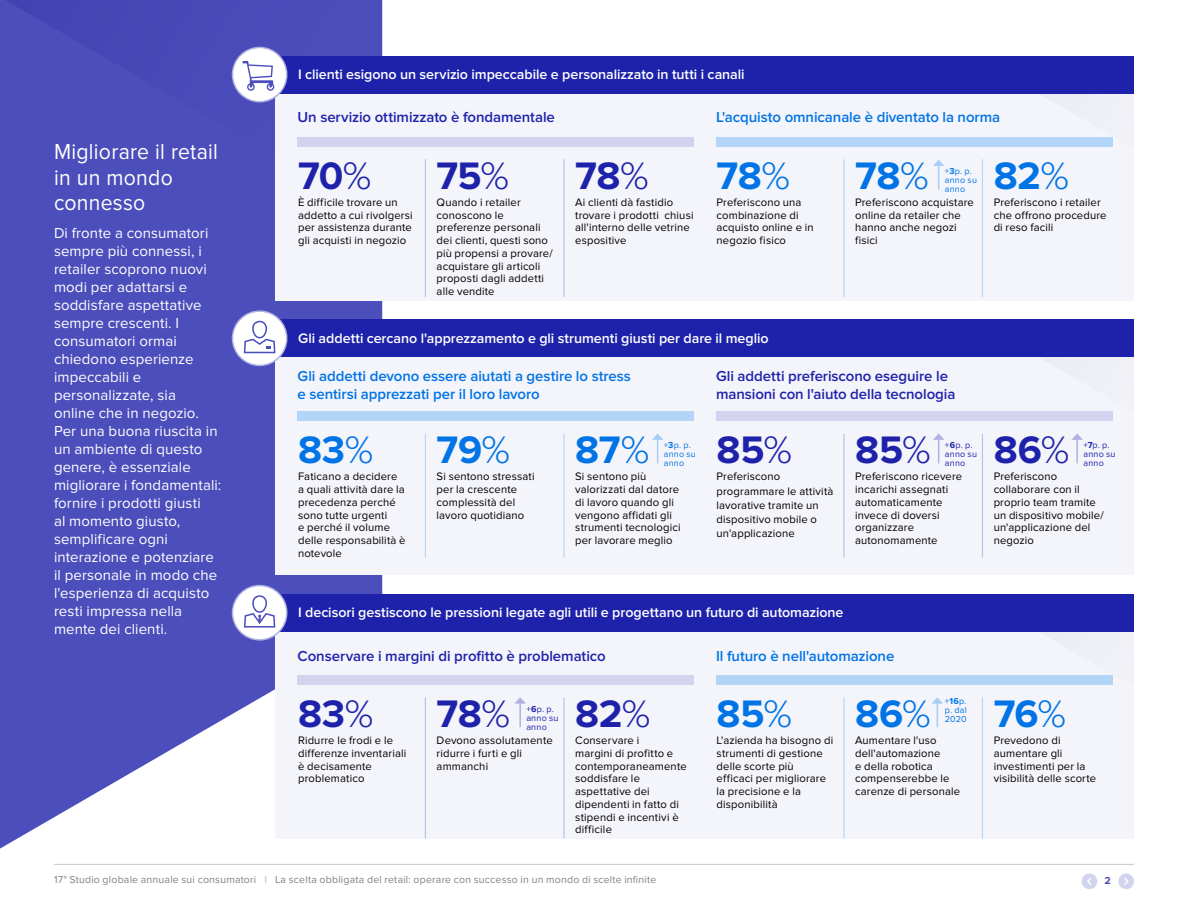
<style>
.page{position:relative;width:1188px;height:918px;background:#fff}
.page>*{position:absolute;margin:0;border:0;box-sizing:border-box;transform-origin:0 0}
.t1{font:700 39.75px "Proxima Nova";letter-spacing:-.01em;color:#1e22aa}
.t2{font:700 39.75px "Proxima Nova";letter-spacing:-.005em;color:#0073e6}
.t3{font:22.5px/25.5px "Proxima Nova";letter-spacing:.01em;color:#fff;scale:.94 1}
.t4{font:15px/18px "Proxima Nova";letter-spacing:.005em;color:#fff}
.t5{font:600 15px/18px "Proxima Nova";letter-spacing:-.005em;color:#0073e6}
.t6{font:600 15px/18px "Proxima Nova";letter-spacing:-.005em;color:#1e22aa}
.t7{font:600 14.25px "Proxima Nova";letter-spacing:-.005em;color:#fff}
.t8{font:11.25px/12.8px "Proxima Nova";letter-spacing:.015em;color:#000}
.t9{font:10.5px "Proxima Nova";letter-spacing:.02em;color:#808285}
.t10{font:700 10.5px "Proxima Nova";color:#4b4ebb}
.t11{font:9px/9px "Proxima Nova";letter-spacing:.025em;color:#1e22aa}
.t12{font:9px/9px "Proxima Nova";letter-spacing:.025em;color:#0073e6}
.s1{font-weight:300}
.s2{font-weight:700}
.s3{color:#bcbec0}
</style>
<div class="page">
<svg style="left:0;top:208px;width:382px;height:641px;background:#6265c3"></svg>
<div style="left:0;top:0;width:382px;height:208px;background:#4b4ebb"></div>
<hr style="left:54px;top:864px;width:1080px;height:1px;background:#c7c8ca">
<div style="left:1118px;top:874px;width:16px;height:15px;background:#d2d3ee;border-radius:50%"></div>
<svg style="left:1124px;top:877px;width:5px;height:9px"></svg>
<div style="left:1082px;top:874px;width:15px;height:15px;background:#d2d3ee;border-radius:50%"></div>
<svg style="left:1087px;top:877px;width:4px;height:8px"></svg>
<div style="left:275px;top:69px;width:859px;height:231px;background:#f4f4fb"></div>
<div style="left:262px;top:56px;width:872px;height:38px;background:#1e22aa"></div>
<hr style="left:425px;top:159px;width:1px;height:138px;background:#bbbde6">
<div style="left:298px;top:137px;width:396px;height:9px;background:#d2d3ee"></div>
<div style="left:716px;top:137px;width:397px;height:9px;background:#b3d5f8"></div>
<hr style="left:563px;top:159px;width:2px;height:138px;background:#bbbde6">
<hr style="left:843px;top:159px;width:1px;height:138px;background:#b3d5f8">
<hr style="left:982px;top:159px;width:1px;height:138px;background:#b3d5f8">
<div style="left:232px;top:47px;width:55px;height:55px;background:#fff;border-radius:50%"></div>
<div style="left:232px;top:47px;width:56px;height:55px;border:1px solid #b0b2e1;border-radius:50%"></div>
<svg style="left:242px;top:61px;width:32px;height:30px"></svg>
<div style="left:275px;top:333px;width:859px;height:242px;background:#f4f4fb"></div>
<div style="left:262px;top:319px;width:872px;height:38px;background:#1e22aa"></div>
<div style="left:298px;top:411px;width:396px;height:10px;background:#b3d5f8"></div>
<hr style="left:425px;top:434px;width:1px;height:124px;background:#b3d5f8">
<hr style="left:563px;top:434px;width:2px;height:124px;background:#b3d5f8">
<hr style="left:843px;top:434px;width:1px;height:124px;background:#bbbde6">
<div style="left:716px;top:411px;width:397px;height:10px;background:#d2d3ee"></div>
<hr style="left:982px;top:434px;width:1px;height:124px;background:#bbbde6">
<svg style="left:652px;top:434px;width:11px;height:29px"></svg>
<svg style="left:933px;top:433px;width:150px;height:30px"></svg>
<div style="left:232px;top:311px;width:55px;height:54px;background:#fff;border-radius:50%"></div>
<div style="left:232px;top:310px;width:56px;height:56px;border:1px solid #b0b2e1;border-radius:50%"></div>
<svg style="left:244px;top:321px;width:32px;height:32px"></svg>
<div style="left:275px;top:607px;width:859px;height:231px;background:#f4f4fb"></div>
<div style="left:262px;top:594px;width:872px;height:38px;background:#1e22aa"></div>
<hr style="left:425px;top:698px;width:1px;height:140px;background:#bbbde6">
<div style="left:298px;top:675px;width:396px;height:10px;background:#d2d3ee"></div>
<div style="left:716px;top:675px;width:397px;height:10px;background:#b3d5f8"></div>
<hr style="left:563px;top:698px;width:2px;height:140px;background:#bbbde6">
<hr style="left:843px;top:698px;width:1px;height:140px;background:#b3d5f8">
<hr style="left:982px;top:698px;width:1px;height:140px;background:#b3d5f8">
<hr style="left:519px;top:703px;width:2px;height:24px;background:#b0b2e1">
<svg style="left:514px;top:697px;width:12px;height:7px"></svg>
<div style="left:232px;top:586px;width:55px;height:54px;background:#fff;border-radius:50%"></div>
<div style="left:232px;top:585px;width:56px;height:56px;border:1px solid #b0b2e1;border-radius:50%"></div>
<svg style="left:244px;top:595px;width:31px;height:33px"></svg>
<svg style="left:931px;top:146px;width:182px;height:44px"></svg>
<h2 class="t3" style="left:54px;top:139px;width:176px">Migliorare il retail in un mondo connesso</h2>
<p class="t4" style="left:54px;top:224px;width:169px">Di fronte a consumatori sempre più connessi, i retailer scoprono nuovi modi per adattarsi e soddisfare aspettative sempre crescenti. I consumatori ormai chiedono esperienze impeccabili e personalizzate, sia<br>online che in negozio.<br>Per una buona riuscita in un ambiente di questo genere, è essenziale migliorare i fondamentali: fornire i prodotti giusti<br>al momento giusto, semplificare ogni interazione e potenziare il personale in modo che l'esperienza di acquisto resti impressa nella mente dei clienti.</p>
<p class="t7" style="left:298px;top:66px;width:448px">I clienti esigono un servizio impeccabile e personalizzato in tutti i canali</p>
<h3 class="t6" style="left:298px;top:109px;width:259px">Un servizio ottimizzato è fondamentale</h3>
<h1 class="t1" style="left:437px;top:153px;width:74px">75<span class="s1">%</span></h1>
<h1 class="t1" style="left:298px;top:153px;width:75px">70<span class="s1">%</span></h1>
<p class="t8" style="left:298px;top:196px;width:116px">È difficile trovare un addetto a cui rivolgersi per assistenza durante gli acquisti in negozio</p>
<p class="t8" style="left:437px;top:196px;width:118px">Quando i retailer conoscono le preferenze personali dei clienti, questi sono più propensi a provare/ acquistare gli articoli proposti dagli addetti alle vendite</p>
<h1 class="t1" style="left:575px;top:153px;width:75px">78<span class="s1">%</span></h1>
<p class="t8" style="left:575px;top:196px;width:120px">Ai clienti dà fastidio trovare i prodotti chiusi all'interno delle vetrine espositive</p>
<h3 class="t5" style="left:716px;top:109px;width:286px">L'acquisto omnicanale è diventato la norma</h3>
<h1 class="t2" style="left:717px;top:153px;width:75px">78<span class="s1">%</span></h1>
<h1 class="t2" style="left:855px;top:153px;width:75px">78<span class="s1">%</span></h1>
<p class="t12" style="left:945px;top:167px;width:34px">+<span class="s2">3</span>p. p. anno su anno</p>
<h1 class="t2" style="left:994px;top:153px;width:77px">82<span class="s1">%</span></h1>
<p class="t8" style="left:717px;top:196px;width:99px">Preferiscono una combinazione di acquisto online e in negozio fisico</p>
<p class="t8" style="left:855px;top:196px;width:120px">Preferiscono acquistare online da retailer che hanno anche negozi fisici</p>
<p class="t8" style="left:994px;top:196px;width:114px">Preferiscono i retailer che offrono procedure di reso facili</p>
<p class="t7" style="left:298px;top:330px;width:472px">Gli addetti cercano l'apprezzamento e gli strumenti giusti per dare il meglio</p>
<h3 class="t5" style="left:298px;top:367px;width:335px">Gli addetti devono essere aiutati a gestire lo stress e sentirsi apprezzati per il loro lavoro</h3>
<h3 class="t6" style="left:716px;top:367px;width:241px">Gli addetti preferiscono eseguire le mansioni con l'aiuto della tecnologia</h3>
<h1 class="t1" style="left:855px;top:427px;width:77px">85<span class="s1">%</span></h1>
<h1 class="t2" style="left:298px;top:427px;width:77px">83<span class="s1">%</span></h1>
<h1 class="t2" style="left:437px;top:427px;width:75px">79<span class="s1">%</span></h1>
<h1 class="t2" style="left:575px;top:427px;width:76px">87<span class="s1">%</span></h1>
<h1 class="t1" style="left:717px;top:427px;width:77px">85<span class="s1">%</span></h1>
<h1 class="t1" style="left:994px;top:427px;width:77px">86<span class="s1">%</span></h1>
<p class="t12" style="left:664px;top:441px;width:34px">+<span class="s2">3</span>p. p. anno su anno</p>
<p class="t11" style="left:945px;top:441px;width:34px">+<span class="s2">6</span>p. p. anno su anno</p>
<p class="t11" style="left:1083px;top:441px;width:34px">+<span class="s2">7</span>p. p. anno su anno</p>
<p class="t8" style="left:298px;top:470px;width:109px">Faticano a decidere a quali attività dare la precedenza perché sono tutte urgenti<br>e perché il volume delle responsabilità è notevole</p>
<p class="t8" style="left:437px;top:470px;width:100px">Si sentono stressati per la crescente complessità del lavoro quotidiano</p>
<p class="t8" style="left:575px;top:470px;width:107px">Si sentono più valorizzati dal datore di lavoro quando gli vengono affidati gli strumenti tecnologici per lavorare meglio</p>
<p class="t8" style="left:717px;top:470px;width:118px;line-height:14.2px">Preferiscono programmare le attività lavorative tramite un dispositivo mobile o un'applicazione</p>
<p class="t8" style="left:855px;top:470px;width:109px">Preferiscono ricevere incarichi assegnati automaticamente invece di doversi organizzare autonomamente</p>
<p class="t7" style="left:298px;top:604px;width:547px">I decisori gestiscono le pressioni legate agli utili e progettano un futuro di automazione</p>
<h3 class="t6" style="left:298px;top:647px;width:310px">Conservare i margini di profitto è problematico</h3>
<h1 class="t1" style="left:437px;top:691px;width:75px">78<span class="s1">%</span></h1>
<h1 class="t1" style="left:298px;top:691px;width:77px">83<span class="s1">%</span></h1>
<h1 class="t1" style="left:575px;top:691px;width:77px">82<span class="s1">%</span></h1>
<p class="t11" style="left:526px;top:705px;width:34px">+<span class="s2">6</span>p. p. anno su anno</p>
<h3 class="t5" style="left:716px;top:647px;width:180px">Il futuro è nell'automazione</h3>
<h1 class="t2" style="left:717px;top:691px;width:77px">85<span class="s1">%</span></h1>
<h1 class="t2" style="left:855px;top:691px;width:77px">86<span class="s1">%</span></h1>
<p class="t12" style="left:945px;top:696px;width:24px;text-align:justify">+<span class="s2">16</span>p. p. dal 2020</p>
<p class="t8" style="left:298px;top:734px;width:110px">Ridurre le frodi e le differenze inventariali è decisamente problematico</p>
<p class="t8" style="left:437px;top:734px;width:118px">Devono assolutamente ridurre i furti e gli ammanchi</p>
<p class="t8" style="left:575px;top:734px;width:113px">Conservare i<br>margini di profitto e contemporaneamente soddisfare le aspettative dei dipendenti in fatto di stipendi e incentivi è difficile</p>
<p class="t8" style="left:717px;top:734px;width:118px">L'azienda ha bisogno di strumenti di gestione delle scorte più efficaci per migliorare la precisione e la disponibilità</p>
<p class="t8" style="left:855px;top:734px;width:106px">Aumentare l'uso dell'automazione<br>e della robotica compenserebbe le carenze di personale</p>
<p class="t8" style="left:994px;top:470px;width:112px">Preferiscono collaborare con il proprio team tramite un dispositivo mobile/ un'applicazione del negozio</p>
<h1 class="t2" style="left:994px;top:691px;width:74px">76<span class="s1">%</span></h1>
<p class="t8" style="left:994px;top:734px;width:104px">Prevedono di aumentare gli investimenti per la visibilità delle scorte</p>
<p class="t9" style="left:54px;top:873px;width:604px">17° Studio globale annuale sui consumatori <span class="s3">I</span> La scelta obbligata del retail: operare con successo in un mondo di scelte infinite</p>
<p class="t10" style="left:1105px;top:875px;width:8px">2</p>
</div>
